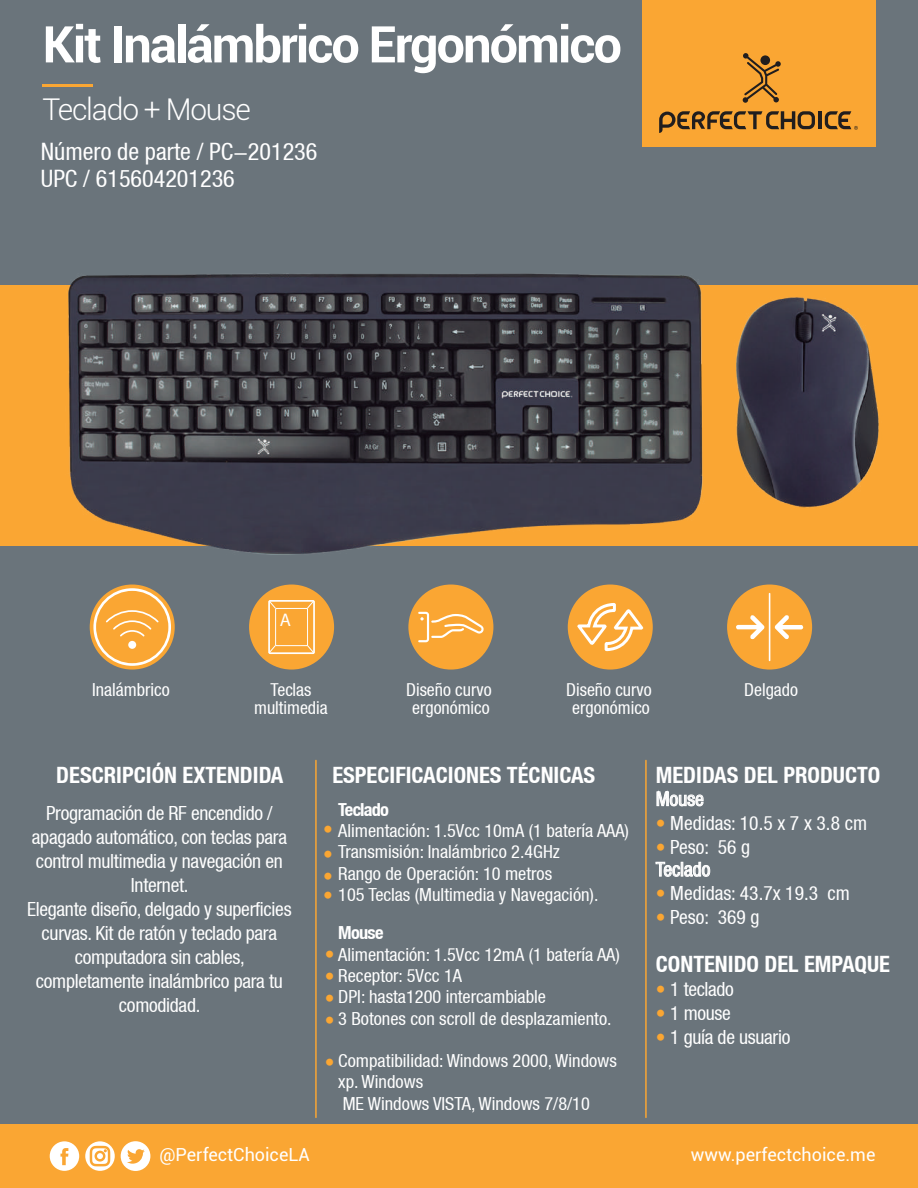
<style>
.page{position:relative;width:918px;height:1188px;background:#6a747b}
.page>*{position:absolute;margin:0;border:0;box-sizing:border-box;transform-origin:0 0}
.t1{font:700 50.7px "Roboto";letter-spacing:-.04em;color:#fff}
.t2{font:300 30px "Roboto";letter-spacing:-.04em;color:#fff}
.t3{font:condensed 24px/27px "Helvetica Neue LT";color:#fff}
.t4{font:700 condensed 22.5px "Helvetica Neue LT";color:#fff}
.t5{font:condensed 19.5px/24px "Helvetica Neue LT";letter-spacing:-.015em;color:#fff}
.t6{font:condensed 19.5px/21.9px "Helvetica Neue LT";color:#faa633}
.t7{font:18.3px "Myriad Pro";color:#fff}
.t8{font:condensed 18px/21.3px "Helvetica Neue LT";color:#fff}
.t9{font:18px "Roboto";color:#fff}
.t10{font:700 condensed 18px "Helvetica Neue LT";letter-spacing:-.04em;color:#fff}
.t11{font:condensed 17.85px/17.7px "Helvetica Neue LT";color:#fff;text-align:center}
.s1{color:#faa633}
.s2{font-size:19.5px;color:#faa633}
.s3{font-weight:700}
</style>
<div class="page">
<div style="left:0;top:1124px;width:918px;height:64px;background:#faa633"></div>
<hr style="left:43px;top:84px;width:50px;height:3px;background:#faa633">
<div style="left:642px;top:0;width:233px;height:146px;background:#faa633"></div>
<hr style="left:818px;top:111px;width:4px;height:18px;background:#211e1e">
<svg style="left:825px;top:111px;width:33px;height:19px"></svg>
<svg style="left:659px;top:111px;width:156px;height:22px"></svg>
<svg style="left:743px;top:53px;width:38px;height:50px"></svg>
<svg style="left:657px;top:790px;width:47px;height:16px"></svg>
<svg style="left:656px;top:862px;width:54px;height:15px"></svg>
<svg style="left:50px;top:1141px;width:29px;height:30px"></svg>
<svg style="left:121px;top:1141px;width:29px;height:30px"></svg>
<svg style="left:85px;top:1141px;width:30px;height:30px"></svg>
<hr style="left:645px;top:760px;width:2px;height:357px;background:#faa633">
<hr style="left:315px;top:760px;width:2px;height:357px;background:#faa633">
<img style="left:14px;top:273px;width:904px;height:319px">
<div style="left:90px;top:585px;width:85px;height:85px;background:#faa633;border-radius:50%"></div>
<svg style="left:93px;top:588px;width:78px;height:78px"></svg>
<div style="left:249px;top:585px;width:85px;height:85px;background:#faa633;border-radius:50%"></div>
<div style="left:268px;top:600px;width:47px;height:54px;border:2px solid #fff"></div>
<div style="left:275px;top:608px;width:33px;height:38px;border:1px solid #fff"></div>
<svg style="left:268px;top:600px;width:9px;height:10px"></svg>
<svg style="left:306px;top:644px;width:9px;height:10px"></svg>
<svg style="left:306px;top:600px;width:9px;height:10px"></svg>
<svg style="left:268px;top:644px;width:9px;height:10px"></svg>
<div style="left:408px;top:585px;width:85px;height:85px;background:#faa633;border-radius:50%"></div>
<svg style="left:418px;top:612px;width:66px;height:30px"></svg>
<div style="left:727px;top:585px;width:85px;height:85px;background:#faa633;border-radius:50%"></div>
<svg style="left:736px;top:615px;width:29px;height:25px"></svg>
<svg style="left:774px;top:615px;width:29px;height:25px"></svg>
<hr style="left:769px;top:593px;width:1px;height:68px;background:#fff">
<div style="left:568px;top:585px;width:85px;height:85px;background:#faa633;border-radius:50%"></div>
<svg style="left:575px;top:604px;width:70px;height:49px"></svg>
<h1 class="t1" style="left:43px;top:9px;width:581px">Kit Inalámbrico Ergonómico</h1>
<h2 class="t2" style="left:43px;top:88px;width:210px">Teclado + Mouse</h2>
<h3 class="t3" style="left:41px;top:138px;width:278px">Número de parte / PC-201236<br>UPC / 615604201236</h3>
<p class="t8" style="left:92px;top:679px;width:79px">Inalámbrico</p>
<p class="t7" style="left:280px;top:608px;width:13px">A</p>
<p class="t11" style="left:254px;top:681px;width:75px">Teclas multimedia</p>
<p class="t11" style="left:406px;top:681px;width:87px">Diseño curvo ergonómico</p>
<p class="t11" style="left:566px;top:681px;width:87px">Diseño curvo ergonómico</p>
<p class="t11" style="left:744px;top:681px;width:55px">Delgado</p>
<p class="t4" style="left:56px;top:762px;width:229px">DESCRIPCIÓN EXTENDIDA</p>
<p class="t4" style="left:332px;top:762px;width:264px">ESPECIFICACIONES TÉCNICAS</p>
<p class="t4" style="left:656px;top:762px;width:226px">MEDIDAS DEL PRODUCTO</p>
<p class="t5" style="left:656px;top:787px;width:50px">Mouse</p>
<p class="t5" style="left:656px;top:811px;width:213px"><span class="s1">•</span> Medidas: 10.5 x 7 x 3.8 cm</p>
<p class="t5" style="left:656px;top:835px;width:96px;line-height:22.5px"><span class="s1">•</span> Peso: 56 g<br>Teclado</p>
<p class="t5" style="left:656px;top:881px;width:195px"><span class="s1">•</span> Medidas: 43.7x 19.3 cm</p>
<p class="t5" style="left:656px;top:905px;width:105px"><span class="s1">•</span> Peso: 369 g</p>
<p class="t4" style="left:656px;top:951px;width:236px">CONTENIDO DEL EMPAQUE</p>
<p class="t5" style="left:656px;top:977px;width:80px"><span class="s1">•</span> 1 teclado</p>
<p class="t5" style="left:656px;top:1001px;width:77px"><span class="s1">•</span> 1 mouse</p>
<p class="t5" style="left:656px;top:1025px;width:136px"><span class="s1">•</span> 1 guía de usuario</p>
<p class="t10" style="left:338px;top:799px;width:52px">Teclado</p>
<p class="t8" style="left:338px;top:841px;width:223px">Transmisión: Inalámbrico 2.4GHz<br>Rango de Operación: 10 metros</p>
<p class="t8" style="left:338px;top:875px;width:262px;line-height:38.4px;text-indent:-15px"><span class="s2">•</span> 105 Teclas (Multimedia y Navegación).<br><span class="s3">Mouse</span></p>
<p class="t8" style="left:325px;top:944px;width:296px"><span class="s2">•</span> Alimentación: 1.5Vcc 12mA (1 batería AA)</p>
<p class="t8" style="left:325px;top:965px;width:139px"><span class="s2">•</span> Receptor: 5Vcc 1A</p>
<p class="t8" style="left:338px;top:1007px;width:275px">3 Botones con scroll de desplazamiento.</p>
<p class="t8" style="left:338px;top:1050px;width:280px">Compatibilidad: Windows 2000, Windows xp. Windows<br>ME Windows VISTA, Windows 7/8/10</p>
<p class="t5" style="left:27px;top:801px;width:266px;text-align:center">Programación de RF encendido / apagado automático, con teclas para control multimedia y navegación en<br>Internet.<br>Elegante diseño, delgado y superficies curvas. Kit de ratón y teclado para computadora sin cables, completamente inalámbrico para tu comodidad.</p>
<p class="t8" style="left:323px;top:820px;width:307px"><span class="s2">•</span> Alimentación: 1.5Vcc 10mA (1 batería AAA)</p>
<p class="t6" style="left:323px;top:843px;width:11px">• •</p>
<p class="t8" style="left:325px;top:986px;width:223px"><span class="s2">•</span> DPI: hasta1200 intercambiable</p>
<p class="t6" style="left:325px;top:999px;width:11px;line-height:42.3px">• •</p>
<p class="t9" style="left:159px;top:1142px;width:152px">@PerfectChoiceLA</p>
<p class="t9" style="left:691px;top:1142px;width:186px">www.perfectchoice.me</p>
</div>
